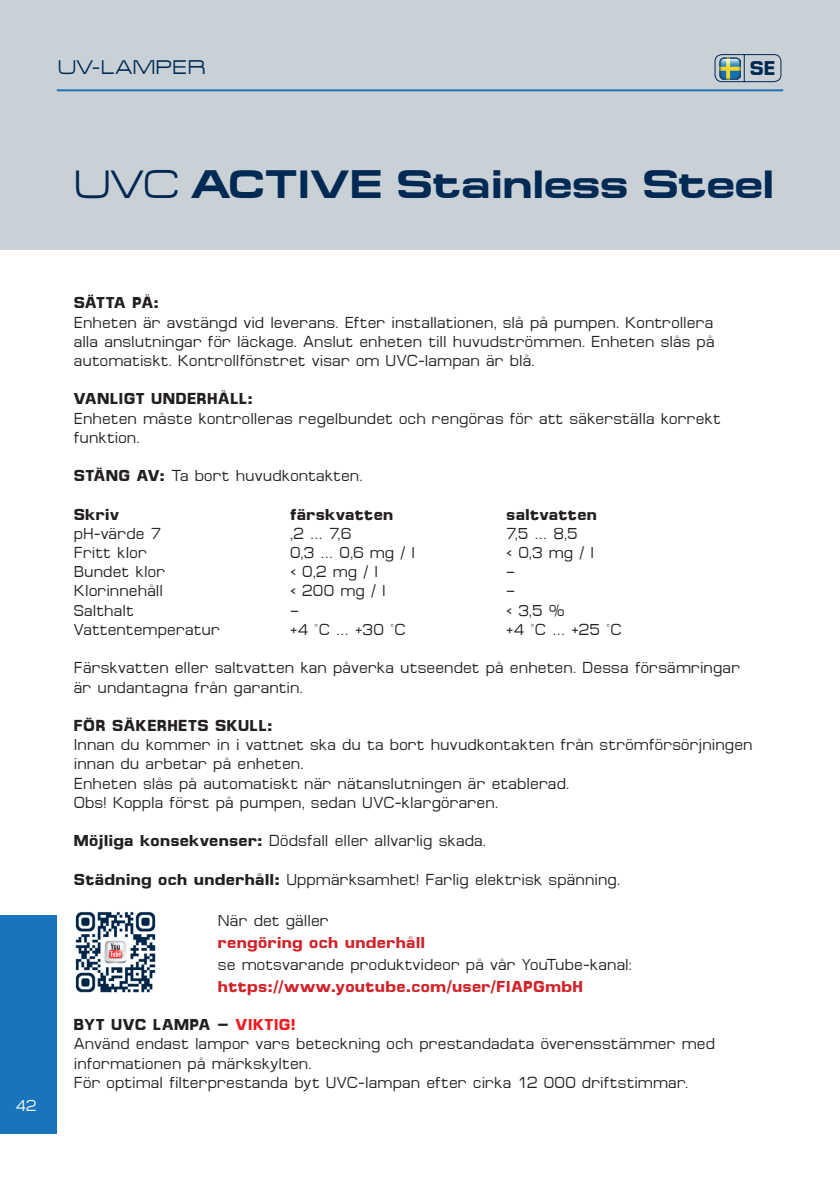
<style>
.page{position:relative;width:840px;height:1191px;background:#fff}
.page>*{position:absolute;margin:0;border:0;box-sizing:border-box;transform-origin:0 0}
.t1{font:700 40px "Micro Extend FLF";color:#002953}
.t2{font:20px "Micro Extend FLF";letter-spacing:.025em;color:#002953}
.t3{font:700 20px "Micro FLF";color:#002953}
.t4{font:16px/19.2px "Micro FLF";letter-spacing:.01em;color:#231f20}
.t5{font:700 16px "Micro FLF";letter-spacing:.025em;color:#231f20}
.t6{font:700 16px "Micro FLF";letter-spacing:.02em;color:#d1232a}
.t7{font:15.6px "Micro FLF";color:#fff}
.s1{font-weight:400}
.s2{font-weight:700}
.s3{font-weight:700;color:#ee1d23}
</style>
<div class="page">
<div style="left:0;top:0;width:839px;height:250px;background:#c9d1d7"></div>
<div style="left:0;top:915px;width:57px;height:218px;background:#1974bb"></div>
<hr style="left:57px;top:89px;width:725px;height:2px;background:#1974bb">
<svg style="left:714px;top:54px;width:67px;height:29px"></svg>
<img style="left:718px;top:57px;width:22px;height:22px">
<img style="left:75px;top:911px;width:81px;height:82px">
<p class="t2" style="left:58px;top:57px;width:149px">UV-LAMPER</p>
<p class="t3" style="left:749px;top:57px;width:27px">SE</p>
<h1 class="t1" style="left:74px;top:162px;width:701px"><span class="s1">UVC</span> ACTIVE Stainless Steel</h1>
<p class="t7" style="left:16px;top:1097px;width:22px">42</p>
<p class="t5" style="left:74px;top:294px;width:86px">SÄTTA PÅ:</p>
<p class="t4" style="left:74px;top:313px;width:642px;text-align:justify">Enheten är avstängd vid leverans. Efter installationen, slå på pumpen. Kontrollera alla anslutningar för läckage. Anslut enheten till huvudströmmen. Enheten slås på automatiskt. Kontrollfönstret visar om UVC-lampan är blå.</p>
<p class="t5" style="left:74px;top:390px;width:180px">VANLIGT UNDERHÅLL:</p>
<p class="t4" style="left:74px;top:409px;width:648px">Enheten måste kontrolleras regelbundet och rengöras för att säkerställa korrekt funktion.</p>
<p class="t4" style="left:74px;top:466px;width:290px"><span class="s2">STÄNG AV:</span> Ta bort huvudkontakten.</p>
<p class="t5" style="left:74px;top:505px;width:47px">Skriv</p>
<p class="t5" style="left:290px;top:505px;width:105px">färskvatten</p>
<p class="t5" style="left:506px;top:505px;width:92px">saltvatten</p>
<p class="t4" style="left:74px;top:524px;width:89px">pH-värde 7</p>
<p class="t4" style="left:290px;top:524px;width:63px">,2 … 7,6</p>
<p class="t4" style="left:506px;top:524px;width:73px">7,5 … 8,5</p>
<p class="t4" style="left:74px;top:543px;width:75px">Fritt klor</p>
<p class="t4" style="left:290px;top:543px;width:127px">0,3 … 0,6 mg / l</p>
<p class="t4" style="left:506px;top:543px;width:89px">&lt; 0,3 mg / l</p>
<p class="t4" style="left:74px;top:562px;width:93px">Bundet klor</p>
<p class="t4" style="left:290px;top:562px;width:90px">&lt; 0,2 mg / l</p>
<p class="t4" style="left:506px;top:562px;width:11px">–</p>
<p class="t4" style="left:74px;top:581px;width:91px">Klorinnehåll</p>
<p class="t4" style="left:290px;top:581px;width:97px">&lt; 200 mg / l</p>
<p class="t4" style="left:506px;top:581px;width:11px">–</p>
<p class="t4" style="left:74px;top:601px;width:61px">Salthalt</p>
<p class="t4" style="left:290px;top:601px;width:11px">–</p>
<p class="t4" style="left:506px;top:601px;width:60px">&lt; 3,5 %</p>
<p class="t4" style="left:74px;top:620px;width:147px">Vattentemperatur</p>
<p class="t4" style="left:290px;top:620px;width:117px">+4 °C … +30 °C</p>
<p class="t4" style="left:506px;top:620px;width:117px">+4 °C … +25 °C</p>
<p class="t4" style="left:74px;top:658px;width:667px">Färskvatten eller saltvatten kan påverka utseendet på enheten. Dessa försämringar är undantagna från garantin.</p>
<p class="t5" style="left:74px;top:716px;width:200px">FÖR SÄKERHETS SKULL:</p>
<p class="t4" style="left:74px;top:735px;width:680px">Innan du kommer in i vattnet ska du ta bort huvudkontakten från strömförsörjningen innan du arbetar på enheten.<br>Enheten slås på automatiskt när nätanslutningen är etablerad.<br>Obs! Koppla först på pumpen, sedan UVC-klargöraren.</p>
<p class="t4" style="left:74px;top:831px;width:413px"><span class="s2">Möjliga konsekvenser:</span> Dödsfall eller allvarlig skada.</p>
<p class="t4" style="left:74px;top:869px;width:547px"><span class="s2">Städning och underhåll:</span> Uppmärksamhet! Farlig elektrisk spänning.</p>
<p class="t4" style="left:218px;top:911px;width:112px">När det gäller</p>
<p class="t6" style="left:218px;top:933px;width:209px">rengöring och underhåll</p>
<p class="t4" style="left:218px;top:955px;width:415px">se motsvarande produktvideor på vår YouTube-kanal:</p>
<p class="t6" style="left:218px;top:977px;width:366px">https://www.youtube.com/user/FIAPGmbH</p>
<p class="t4" style="left:74px;top:1015px;width:642px"><span class="s2">BYT UVC LAMPA –</span> <span class="s3">VIKTIG!<br></span>Använd endast lampor vars beteckning och prestandadata överensstämmer med informationen på märkskylten.<br>För optimal filterprestanda byt UVC-lampan efter cirka 12 000 driftstimmar.</p>
</div>
